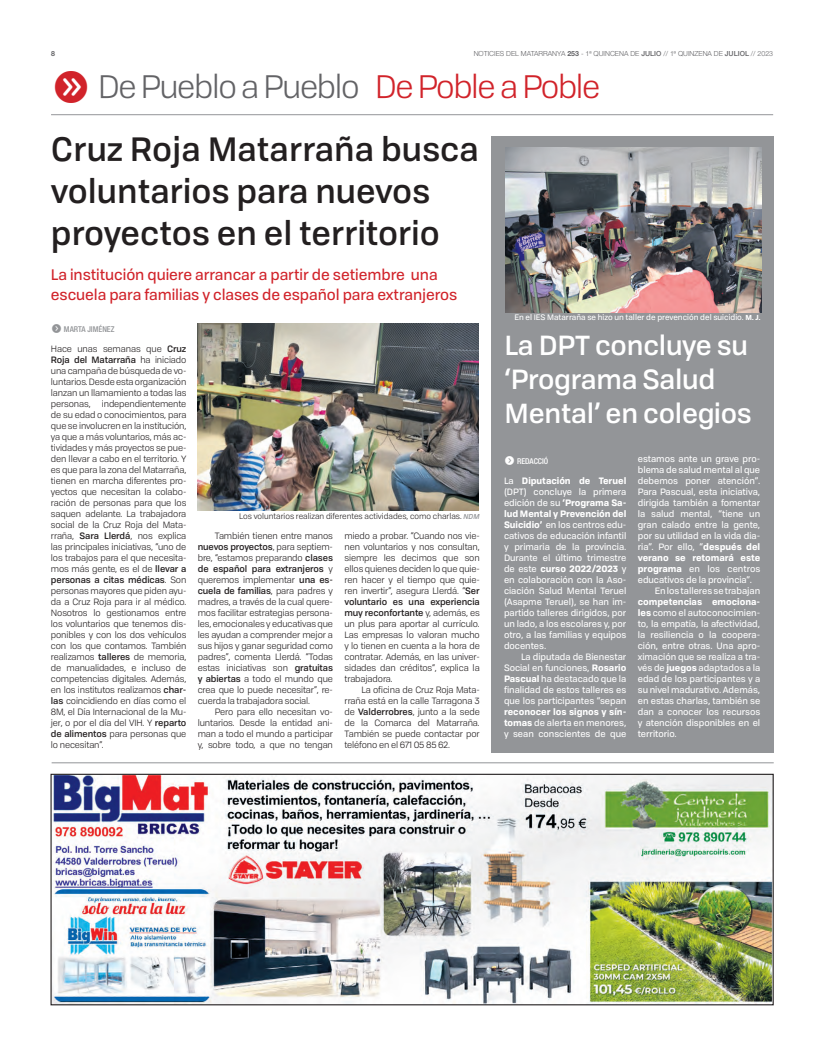
<style>
.page{position:relative;width:820px;height:1049px;background:#fff}
.page>*{position:absolute;margin:0;border:0;box-sizing:border-box;transform-origin:0 0}
.t1{font:40px "Butto Bon Cir Neg";color:#d1232a}
.t2{font:500 33px/42px "Tofino Personal";color:#231f20}
.t3{font:32px "Tofino Personal";letter-spacing:-.04em;color:#636366}
.t4{font:500 27px/34px "Tofino Personal";letter-spacing:-.01em;color:#fff}
.t5{font:15px "Tofino Personal";letter-spacing:-.005em;color:#d1232a}
.t6{font:11px "Butto Bon Cir Neg";color:#fff}
.t7{font:11px "Butto Bon Cir Neg";color:#939598}
.t8{font:9px/11px "Tofino Personal";letter-spacing:-.015em;color:#231f20;text-align:justify}
.t9{font:9px/11px "Tofino Personal";letter-spacing:-.005em;color:#fff;text-align:justify}
.t10{font:8px "Tofino Personal";color:#231f20}
.t11{font:500 condensed 8px "Helvetica Neue LT Pro";color:#939598}
.t12{font:500 condensed 8px "Helvetica Neue LT Pro";color:#fff}
.t13{font:7.8px "Tofino Personal";color:#fff}
.t14{font:300 7px "Helvetica Neue LT Pro";color:#636366}
.t15{font:700 7px "Helvetica Neue LT Pro";color:#636366}
.s1{font-weight:700}
.s2{font-weight:500}
.s3{color:#d1232a}
.s4{font-weight:500;font-style:italic;font-size:7px;color:#939598}
.s5{font-weight:700;font-size:7px}
</style>
<div class="page">
<hr style="left:51px;top:114px;width:721px;height:1px;background:#939598">
<img style="left:52px;top:776px;width:719px;height:227px">
<div style="left:50px;top:774px;width:723px;height:231px;border:1px solid #231f20"></div>
<hr style="left:52px;top:762px;width:721px;height:1px;background:#939598">
<div style="left:491px;top:136px;width:281px;height:616px;background:#939598"></div>
<img style="left:505px;top:147px;width:256px;height:165px">
<img style="left:198px;top:323px;width:280px;height:187px">
<p class="t15" style="left:51px;top:49px;width:5px">8</p>
<p class="t14" style="left:473px;top:49px;width:301px">NOTICIES DEL MATARRANYA <span class="s1">253</span> - 1ª QUINCENA DE <span class="s2">JULIO</span> // 1ª QUINZENA DE <span class="s2">JULIOL</span> // 2023</p>
<p class="t1" style="left:51px;top:70px;width:42px">g</p>
<p class="t3" style="left:98px;top:64px;width:503px">De Pueblo a Pueblo <span class="s3">De Poble a Poble</span></p>
<p class="t2" style="left:51px;top:126px;width:429px">Cruz Roja Matarraña busca voluntarios para nuevos</p>
<p class="t2" style="left:51px;top:210px;width:390px">proyectos en el territorio</p>
<p class="t5" style="left:51px;top:263px;width:388px">La institución quiere arrancar a partir de setiembre una</p>
<p class="t5" style="left:51px;top:283px;width:408px">escuela para familias y clases de español para extranjeros</p>
<p class="t7" style="left:51px;top:324px;width:12px">f</p>
<p class="t11" style="left:64px;top:324px;width:52px">MARTA JIMÉNEZ</p>
<p class="t8" style="left:51px;top:342px;width:137px">Hace unas semanas que <span class="s2">Cruz Roja del Matarraña</span> ha iniciado una campaña de búsqueda de vo&shy;luntarios. Desde esta organización lanzan un llamamiento a todas las personas, independientemente de su edad o conocimientos, para que se involucren en la institución, ya que a más voluntarios, más ac&shy;tividades y más proyectos se pue&shy;den llevar a cabo en el territorio. Y es que para la zona del Matarraña, tienen en marcha diferentes pro&shy;yectos que necesitan la colabo&shy;ración de personas para que los saquen adelante. La trabajadora social de la Cruz Roja del Mata&shy;rraña, <span class="s2">Sara Llerdá</span>, nos explica las principales iniciativas, “uno de los trabajos para el que necesita&shy;mos más gente, es el de <span class="s2">llevar a personas a citas médicas</span>. Son personas mayores que piden ayu&shy;da a Cruz Roja para ir al médico.<br>Nosotros lo gestionamos entre los voluntarios que tenemos dis&shy;ponibles y con los dos vehículos con los que contamos. También realizamos <span class="s2">talleres</span> de memoria, de manualidades, e incluso de competencias digitales. Además, en los institutos realizamos <span class="s2">char&shy;las</span> coincidiendo en días como el 8M, el Día Internacional de la Mu&shy;jer, o por el día del VIH. Y <span class="s2">reparto de alimentos</span> para personas que lo necesitan”.</p>
<p class="t10" style="left:239px;top:510px;width:242px">Los voluntarios realizan diferentes actividades, como charlas. <span class="s4">NDM</span></p>
<p class="t8" style="left:198px;top:529px;width:137px;text-indent:17px">También tienen entre manos <span class="s2">nuevos proyectos</span>, para septiem&shy;bre, “estamos preparando <span class="s2">clases de español para extranjeros</span> y queremos implementar <span class="s2">una es&shy;cuela de familias</span>, para padres y madres, a través de la cual quere&shy;mos facilitar estrategias persona&shy;les, emocionales y educativas que les ayudan a comprender mejor a sus hijos y ganar seguridad como padres”, comenta Llerdá. “Todas estas iniciativas son <span class="s2">gratuitas y abiertas</span> a todo el mundo que crea que lo puede necesitar”, re&shy;cuerda la trabajadora social.</p>
<p class="t8" style="left:198px;top:705px;width:137px;text-indent:17px">Pero para ello necesitan vo&shy;luntarios. Desde la entidad ani&shy;man a todo el mundo a participar y, sobre todo, a que no tengan</p>
<p class="t8" style="left:344px;top:529px;width:137px">miedo a probar. “Cuando nos vie&shy;nen voluntarios y nos consultan, siempre les decimos que son ellos quienes deciden lo que quie&shy;ren hacer y el tiempo que quie&shy;ren invertir”, asegura Llerdá. “<span class="s2">Ser voluntario es una experiencia muy reconfortante</span> y, además, es un plus para aportar al currículo.<br>Las empresas lo valoran mucho y lo tienen en cuenta a la hora de contratar. Además, en las univer&shy;sidades dan créditos“, explica la trabajadora.</p>
<p class="t8" style="left:344px;top:683px;width:137px;text-indent:17px">La oficina de Cruz Roja Mata&shy;rraña está en la calle Tarragona 3 de <span class="s2">Valderrobres</span>, junto a la sede de la Comarca del Matarraña.<br>También se puede contactar por teléfono en el 671 05 85 62.</p>
<p class="t13" style="left:514px;top:311px;width:248px">En el IES Matarraña se hizo un taller de prevención del suicidio. <span class="s5">M. J.</span></p>
<p class="t4" style="left:504px;top:326px;width:249px">La DPT concluye su ‘Programa Salud<br>Mental’ en colegios</p>
<p class="t6" style="left:504px;top:456px;width:13px">f</p>
<p class="t12" style="left:517px;top:456px;width:33px">REDACCIÓ</p>
<p class="t9" style="left:637px;top:452px;width:124px">estamos ante un grave pro&shy;blema de salud mental al que debemos poner atención”.<br>Para Pascual, esta iniciativa, dirigida también a fomentar la salud mental, “tiene un gran calado entre la gente, por su utilidad en la vida dia&shy;ria”. Por ello, “<span class="s1">después del verano se retomará este programa</span> en los centros educativos de la provincia”.</p>
<p class="t9" style="left:637px;top:584px;width:124px;text-indent:17px">En los talleres se trabajan <span class="s1">competencias emociona&shy;les</span> como el autoconocimien&shy;to, la empatía, la afectividad, la resiliencia o la coopera&shy;ción, entre otras. Una apro&shy;ximación que se realiza a tra&shy;vés de <span class="s1">juegos</span> adaptados a la edad de los participantes y a su nivel madurativo. Además, en estas charlas, también se dan a conocer los recursos y atención disponibles en el territorio.</p>
<p class="t9" style="left:504px;top:474px;width:124px">La <span class="s1">Diputación de Teruel </span>(DPT) concluye la primera edición de su <span class="s1">‘Programa Sa&shy;lud Mental y Prevención del Suicidio’</span> en los centros edu&shy;cativos de educación infantil y primaria de la provincia.<br>Durante el último trimestre de este <span class="s1">curso 2022/2023</span> y en colaboración con la Aso&shy;ciación Salud Mental Teruel (Asapme Teruel), se han im&shy;partido talleres dirigidos, por un lado, a los escolares y, por otro, a las familias y equipos docentes.</p>
<p class="t9" style="left:504px;top:650px;width:124px;text-indent:17px">La diputada de Bienestar Social en funciones, <span class="s1">Rosario Pascual</span> ha destacado que la finalidad de estos talleres es que los participantes “sepan <span class="s1">reconocer los signos y sín&shy;tomas</span> de alerta en menores, y sean conscientes de que</p>
</div>
